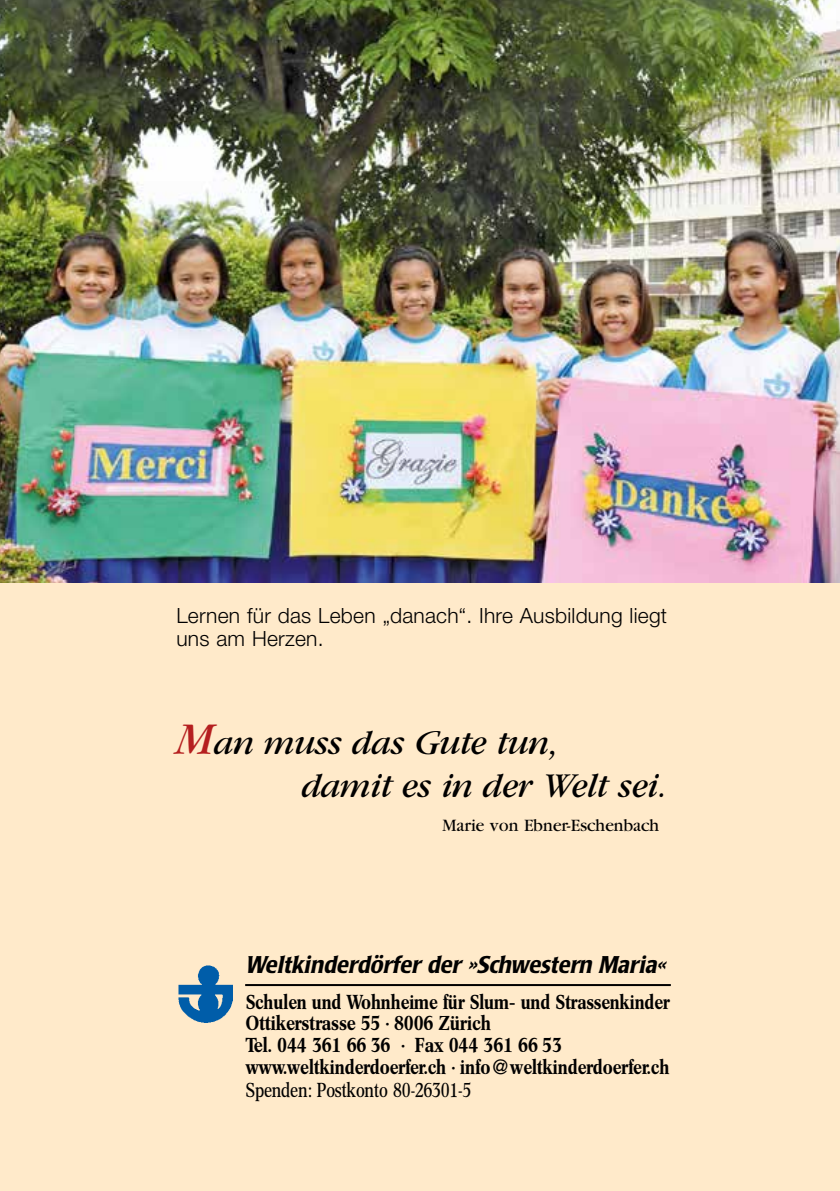
<style>
.page{position:relative;width:840px;height:1191px;background:#fff}
.page>*{position:absolute;margin:0;border:0;box-sizing:border-box;transform-origin:0 0}
.t1{font:32px/43.4px "Gai Boo Reg Ita";letter-spacing:.025em;color:#000}
.t2{font:italic 24px "Pol Con Med";letter-spacing:.02em;color:#000;scale:1.05 1}
.t3{font:300 21px/23.4px "Helvetica Neue";letter-spacing:.01em;color:#000}
.t4{font:20px/21.8px "Cnn Med";color:#000}
.t5{font:20px "Cnn Reg";color:#000}
.t6{font:16px "Gai Boo Reg";letter-spacing:.025em;color:#000}
.s1{font-size:42px;color:#b51f1f}
</style>
<div class="page">
<div style="left:0;top:582px;width:839px;height:609px;background:#ffeaca"></div>
<img style="left:179px;top:965px;width:54px;height:58px">
<img style="left:0;top:0;width:839px;height:582px">
<hr style="left:245px;top:984px;width:425px;height:2px;background:#000">
<p class="t3" style="left:176px;top:603px;width:492px">Lernen für das Leben „danach“. Ihre Ausbildung liegt uns am Herzen.</p>
<h1 class="t1" style="left:301px;top:721px;width:365px;text-indent:-125px"><span class="s1">M</span>an muss das Gute tun,<br>damit es in der Welt sei.</h1>
<p class="t6" style="left:443px;top:816px;width:217px">Marie von Ebner-Eschenbach</p>
<p class="t2" style="left:246px;top:951px;width:405px">Weltkinderdörfer der »Schwestern Maria«</p>
<p class="t4" style="left:246px;top:991px;width:425px">Schulen und Wohnheime für Slum- und Strassenkinder Ottikerstrasse 55 · 8006 Zürich<br>Tel. 044 361 66 36 · Fax 044 361 66 53 www.weltkinderdoerfer.ch · info@weltkinderdoerfer.ch</p>
<p class="t5" style="left:246px;top:1078px;width:227px">Spenden: Postkonto 80-26301-5</p>
</div>
